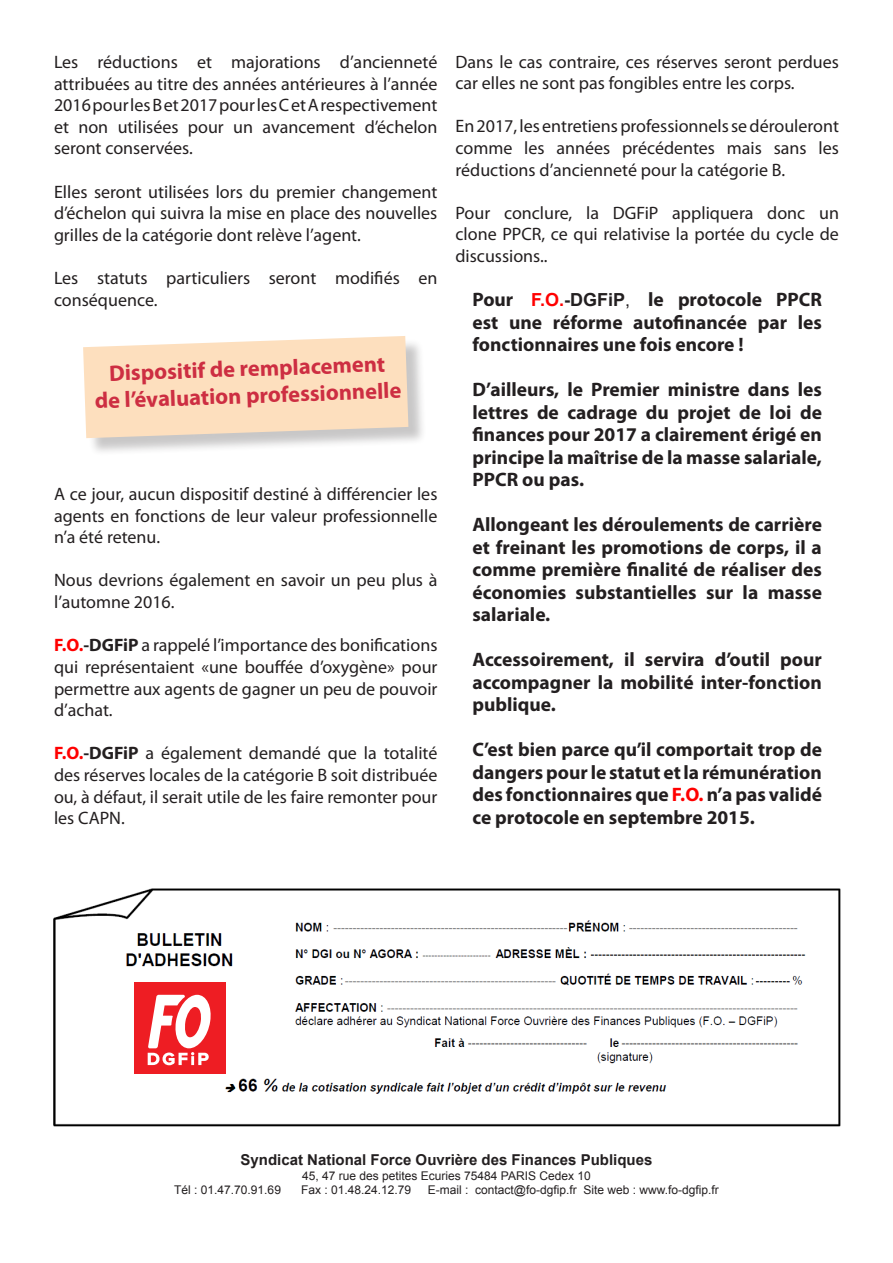
<style>
.page{position:relative;width:893px;height:1263px;background:#fff}
.page>*{position:absolute;margin:0;border:0;box-sizing:border-box;transform-origin:0 0}
.Titre_2{font:700 22.5px "Myriad Pro";color:#cd2e42}
.t1{font:700 19.5px/22.5px "Myriad Pro";color:#231f20;text-align:justify}
.Corps_de_texte{font:18px/21.6px "Myriad Pro";color:#231f20;text-align:justify}
.t2{font:700 15px "Arial";color:#231f20}
.t3{font:12px "Arial";color:#231f20}
.s1{font-weight:700;color:#f00}
.s2{font-weight:700}
.s3{font-family:"Arial";font-size:18px;color:#f00}
.s4{font-family:"Arial";font-size:18px}
.s5{font-family:"Arial";font-weight:400;font-size:18px}
.s6{color:#f00}
</style>
<div class="page">
<img style="left:53px;top:888px;width:788px;height:239px">
<div style="left:76px;top:980px;width:212px;height:85px;background:#fff"></div>
<div style="left:134px;top:982px;width:92px;height:92px;background:#ee1d23"></div>
<svg style="left:148px;top:995px;width:63px;height:70px"></svg>
<div style="left:86px;top:339px;width:341px;height:117px;background:#231f20;opacity:.25"></div>
<svg style="left:83px;top:336px;width:325px;height:102px;background:#fadfc2"></svg>
<p class="Corps_de_texte" style="left:54px;top:51px;width:385px">Les réductions et majorations d’ancienneté attribuées au titre des années antérieures à l’année 2016 pour les B et 2017 pour les C et A respectivement et non utilisées pour un avancement d’échelon seront conservées.</p>
<p class="Corps_de_texte" style="left:54px;top:180px;width:385px">Elles seront utilisées lors du premier changement d’échelon qui suivra la mise en place des nouvelles grilles de la catégorie dont relève l’agent.</p>
<p class="Corps_de_texte" style="left:54px;top:267px;width:385px">Les statuts particuliers seront modifiés en conséquence.</p>
<p class="Titre_2" style="left:109px;top:359px;width:278px;rotate:-2deg">Dispositif de remplacement</p>
<p class="Titre_2" style="left:94px;top:386px;width:308px;rotate:-2deg">de l’évaluation professionnelle</p>
<p class="Corps_de_texte" style="left:54px;top:483px;width:385px">A ce jour, aucun dispositif destiné à différencier les agents en fonctions de leur valeur professionnelle n’a été retenu.</p>
<p class="Corps_de_texte" style="left:54px;top:569px;width:385px">Nous devrions également en savoir un peu plus à l’automne 2016.</p>
<p class="Corps_de_texte" style="left:54px;top:634px;width:385px"><span class="s1">F.O.</span><span class="s2">-DGFiP</span> a rappelé l’importance des bonifications qui représentaient «une bouffée d’oxygène» pour permettre aux agents de gagner un peu de pouvoir d’achat.</p>
<p class="Corps_de_texte" style="left:54px;top:742px;width:385px"><span class="s1">F.O.</span><span class="s2">-DGFiP</span> a également demandé que la totalité des réserves locales de la catégorie B soit distribuée ou, à défaut, il serait utile de les faire remonter pour les CAPN.</p>
<p class="Corps_de_texte" style="left:455px;top:50px;width:385px">Dans le cas contraire, ces réserves seront perdues car elles ne sont pas fongibles entre les corps.</p>
<p class="Corps_de_texte" style="left:455px;top:115px;width:385px">En 2017, les entretiens professionnels se dérouleront comme les années précédentes mais sans les réductions d’ancienneté pour la catégorie B.</p>
<p class="Corps_de_texte" style="left:455px;top:202px;width:385px">Pour conclure, la DGFiP appliquera donc un clone PPCR, ce qui relativise la portée du cycle de discussions..</p>
<p class="t1" style="left:472px;top:288px;width:351px">Pour <span class="s3">F.O.</span><span class="s4">-DGFiP</span><span class="s5">,</span> le protocole PPCR est une réforme autofinancée par les fonctionnaires une fois encore !</p>
<p class="t1" style="left:472px;top:378px;width:351px">D’ailleurs, le Premier ministre dans les lettres de cadrage du projet de loi de finances pour 2017 a clairement érigé en principe la maîtrise de la masse salariale, PPCR ou pas.</p>
<p class="t1" style="left:472px;top:513px;width:351px">Allongeant les déroulements de carrière et freinant les promotions de corps, il a comme première finalité de réaliser des économies substantielles sur la masse salariale.</p>
<p class="t1" style="left:472px;top:648px;width:351px">Accessoirement, il servira d’outil pour accompagner la mobilité inter-fonction publique.</p>
<p class="t1" style="left:472px;top:738px;width:351px">C’est bien parce qu’il comportait trop de dangers pour le statut et la rémunération des fonctionnaires que <span class="s6">F.O.</span> n’a pas validé ce protocole en septembre 2015.</p>
<p class="t2" style="left:241px;top:1150px;width:413px">Syndicat National Force Ouvrière des Finances Publiques</p>
<p class="t3" style="left:302px;top:1168px;width:290px">45, 47 rue des petites Ecuries 75484 PARIS Cedex 10</p>
<p class="t3" style="left:174px;top:1182px;width:108px">Tél : 01.47.70.91.69</p>
<p class="t3" style="left:301px;top:1182px;width:112px">Fax : 01.48.24.12.79</p>
<p class="t3" style="left:428px;top:1182px;width:292px">E-mail : contact@fo-dgfip.fr Site web : www.fo-dgfip.fr</p>
</div>
